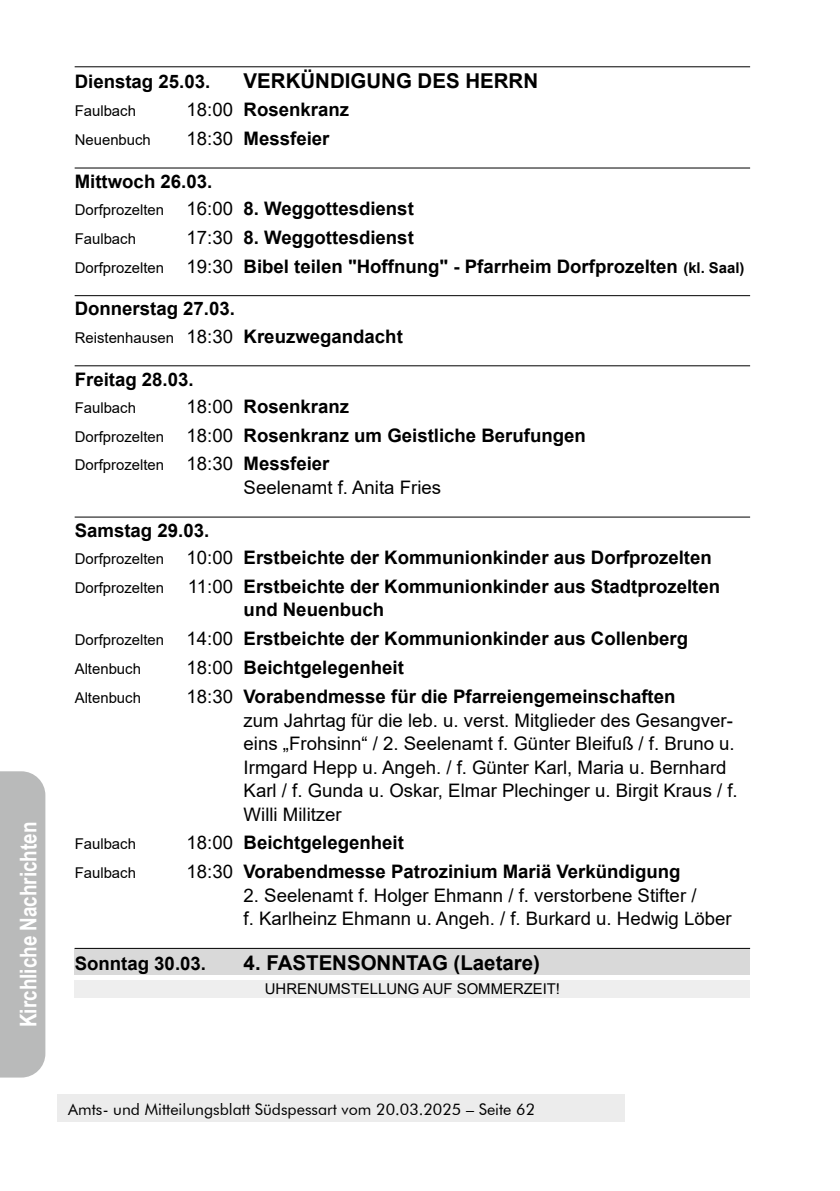
<style>
.page{position:relative;width:840px;height:1191px;background:#fff}
.page>*{position:absolute;margin:0;border:0;box-sizing:border-box;transform-origin:0 0}
.t1{font:700 23px "Arial Narrow";color:#fff}
.t2{font:700 20.4px "Arial";color:#000}
.t3{font:700 18.6px/27.2px "Arial";color:#000}
.t4{font:18.6px/23.6px "Arial";color:#000}
.t5{font:16px "Futura BT";color:#000}
.t6{font:14.8px "Arial";color:#000}
.s1{font-weight:400}
.s2{font-weight:400;font-size:14.8px}
.s3{font-size:14.8px}
.s4{font-size:18.6px}
.s5{font-weight:700;font-size:18.6px}
.s6{font-weight:700}
</style>
<div class="page">
<div style="left:57px;top:1095px;width:567px;height:27px;background:#ececec"></div>
<div style="left:75px;top:948px;width:674px;height:26px;background:#d9d9d9"></div>
<div style="left:75px;top:980px;width:674px;height:17px;background:#eee"></div>
<hr style="left:75px;top:66px;width:674px;height:1px;background:#000">
<hr style="left:75px;top:167px;width:674px;height:1px;background:#000">
<hr style="left:75px;top:295px;width:674px;height:1px;background:#000">
<hr style="left:75px;top:365px;width:674px;height:1px;background:#000">
<hr style="left:75px;top:516px;width:674px;height:1px;background:#000">
<hr style="left:75px;top:948px;width:674px;height:1px;background:#000">
<div style="left:0;top:771px;width:45px;height:306px;background:#b9baba"></div>
<p class="t1" style="left:11px;top:1027px;width:207px;rotate:-90deg">Kirchliche Nachrichten</p>
<p class="t3" style="left:75px;top:68px;width:137px">Dienstag 25.03.</p>
<p class="t2" style="left:243px;top:70px;width:296px">VERKÜNDIGUNG DES HERRN</p>
<p class="t6" style="left:75px;top:103px;width:63px">Faulbach</p>
<p class="t3" style="left:186px;top:96px;width:164px"><span class="s1">18:00</span> Rosenkranz</p>
<p class="t6" style="left:75px;top:132px;width:78px">Neuenbuch</p>
<p class="t3" style="left:186px;top:125px;width:144px"><span class="s1">18:30</span> Messfeier</p>
<p class="t3" style="left:75px;top:168px;width:340px">Mittwoch 26.03.<br><span class="s2">Dorfprozelten</span> <span class="s1">16:00</span> 8. Weggottesdienst</p>
<p class="t6" style="left:75px;top:231px;width:63px">Faulbach</p>
<p class="t3" style="left:75px;top:223px;width:671px;line-height:28.8px;text-indent:112px"><span class="s1">17:30</span> 8. Weggottesdienst<br><span class="s2">Dorfprozelten</span> <span class="s1">19:30</span> Bibel teilen "Hoffnung" - Pfarrheim Dorfprozelten <span class="s3">(kl. Saal)</span></p>
<p class="t3" style="left:75px;top:296px;width:329px">Donnerstag 27.03.<br><span class="s2">Reistenhausen</span> <span class="s1">18:30</span> Kreuzwegandacht</p>
<p class="t3" style="left:75px;top:366px;width:120px">Freitag 28.03.</p>
<p class="t6" style="left:75px;top:400px;width:63px">Faulbach</p>
<p class="t3" style="left:75px;top:392px;width:512px;line-height:28.8px;text-indent:112px"><span class="s1">18:00</span> Rosenkranz<br><span class="s2">Dorfprozelten</span> <span class="s1">18:00</span> Rosenkranz um Geistliche Berufungen</p>
<p class="t6" style="left:75px;top:458px;width:256px">Dorfprozelten <span class="s4">18:30</span> <span class="s5">Messfeier</span></p>
<p class="t4" style="left:243px;top:476px;width:199px">Seelenamt f. Anita Fries</p>
<p class="t3" style="left:75px;top:517px;width:638px">Samstag 29.03.<br><span class="s2">Dorfprozelten</span> <span class="s1">10:00</span> Erstbeichte der Kommunionkinder aus Dorfprozelten</p>
<p class="t6" style="left:75px;top:580px;width:91px">Dorfprozelten</p>
<p class="t3" style="left:243px;top:575px;width:478px;line-height:23.6px;text-indent:-56px"><span class="s1">11:00</span> Erstbeichte der Kommunionkinder aus Stadtprozelten und Neuenbuch</p>
<p class="t3" style="left:75px;top:625px;width:614px"><span class="s2">Dorfprozelten</span> <span class="s1">14:00</span> Erstbeichte der Kommunionkinder aus Collenberg</p>
<p class="t6" style="left:75px;top:661px;width:68px">Altenbuch</p>
<p class="t3" style="left:186px;top:654px;width:219px"><span class="s1">18:00</span> Beichtgelegenheit</p>
<p class="t6" style="left:75px;top:690px;width:68px">Altenbuch</p>
<p class="t4" style="left:243px;top:685px;width:495px;text-indent:-57px">18:30 <span class="s6">Vorabendmesse für die Pfarreiengemeinschaften<br></span>zum Jahrtag für die leb. u. verst. Mitglieder des Gesangver&shy;eins „Frohsinn“ / 2. Seelenamt f. Günter Bleifuß / f. Bruno u.<br>Irmgard Hepp u. Angeh. / f. Günter Karl, Maria u. Bernhard Karl / f. Gunda u. Oskar, Elmar Plechinger u. Birgit Kraus / f.<br>Willi Militzer</p>
<p class="t6" style="left:75px;top:836px;width:63px">Faulbach</p>
<p class="t3" style="left:186px;top:829px;width:219px"><span class="s1">18:00</span> Beichtgelegenheit</p>
<p class="t6" style="left:75px;top:865px;width:63px">Faulbach</p>
<p class="t3" style="left:186px;top:858px;width:495px"><span class="s1">18:30</span> Vorabendmesse Patrozinium Mariä Verkündigung</p>
<p class="t4" style="left:243px;top:884px;width:489px">2. Seelenamt f. Holger Ehmann / f. verstorbene Stifter /<br>f. Karlheinz Ehmann u. Angeh. / f. Burkard u. Hedwig Löber</p>
<p class="t3" style="left:75px;top:950px;width:133px">Sonntag 30.03.</p>
<p class="t2" style="left:243px;top:952px;width:298px">4. FASTENSONNTAG (Laetare)</p>
<p class="t6" style="left:265px;top:981px;width:296px">UHRENUMSTELLUNG AUF SOMMERZEIT!</p>
<p class="t5" style="left:68px;top:1099px;width:468px">Amts- und Mitteilungsblatt Südspessart vom 20.03.2025 – Seite 62</p>
</div>
